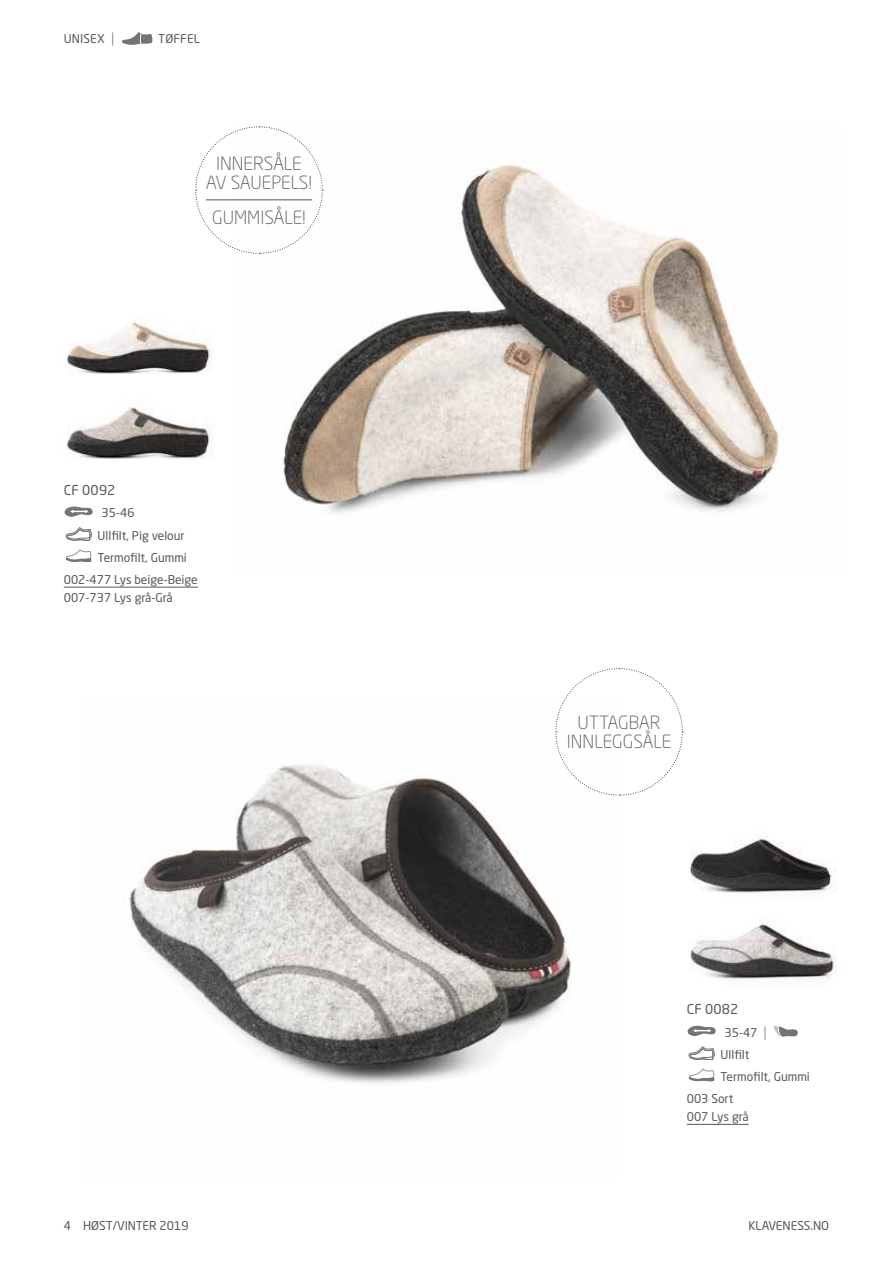
<style>
.page{position:relative;width:893px;height:1263px;background:#fff}
.page>*{position:absolute;margin:0;border:0;box-sizing:border-box;transform-origin:0 0}
.t1{font:300 18px/19.5px "Neo Sans W1 G";color:#575756;text-align:center}
.t2{font:13.5px "Neo Sans W1 G";letter-spacing:.015em;color:#575756}
.t3{font:12px "Neo Sans W1 G";color:#575756}
.s1{font-weight:300;font-size:14.25px}
</style>
<div class="page">
<svg style="left:122px;top:32px;width:30px;height:13px"></svg>
<img style="left:129px;top:764px;width:443px;height:319px">
<hr style="left:687px;top:1124px;width:62px;height:1px;background:#575756">
<svg style="left:687px;top:1025px;width:28px;height:11px"></svg>
<svg style="left:773px;top:1026px;width:25px;height:10px"></svg>
<svg style="left:688px;top:1046px;width:27px;height:14px"></svg>
<svg style="left:689px;top:1068px;width:25px;height:13px"></svg>
<img style="left:690px;top:835px;width:147px;height:144px">
<img style="left:283px;top:164px;width:497px;height:350px">
<hr style="left:64px;top:587px;width:134px;height:1px;background:#575756">
<svg style="left:65px;top:506px;width:27px;height:11px"></svg>
<svg style="left:65px;top:527px;width:27px;height:14px"></svg>
<svg style="left:66px;top:549px;width:25px;height:13px"></svg>
<img style="left:66px;top:321px;width:147px;height:138px">
<svg style="left:555px;top:668px;width:128px;height:128px"></svg>
<svg style="left:195px;top:126px;width:128px;height:128px"></svg>
<hr style="left:206px;top:199px;width:106px;height:1px;background:#575756">
<p class="t3" style="left:64px;top:31px;width:52px">UNISEX <span class="s1">|</span></p>
<p class="t3" style="left:158px;top:31px;width:43px">TØFFEL</p>
<h1 class="t1" style="left:206px;top:153px;width:108px">INNERSÅLE<br>AV SAUEPELS!</h1>
<h1 class="t1" style="left:212px;top:208px;width:95px">GUMMISÅLE!</h1>
<p class="t2" style="left:64px;top:482px;width:53px">CF 0092</p>
<p class="t3" style="left:102px;top:506px;width:35px">35-46</p>
<p class="t3" style="left:98px;top:528px;width:89px">Ullfilt, Pig velour</p>
<p class="t3" style="left:98px;top:550px;width:91px">Termofilt, Gummi</p>
<p class="t3" style="left:64px;top:572px;width:136px">002-477 Lys beige-Beige</p>
<p class="t3" style="left:64px;top:590px;width:111px">007-737 Lys grå-Grå</p>
<h1 class="t1" style="left:567px;top:712px;width:106px">UTTAGBAR<br>INNLEGGSÅLE</h1>
<p class="t2" style="left:687px;top:1001px;width:53px">CF 0082</p>
<p class="t3" style="left:724px;top:1025px;width:44px">35-47 <span class="s1">|</span></p>
<p class="t3" style="left:720px;top:1047px;width:30px">Ullfilt</p>
<p class="t3" style="left:720px;top:1069px;width:91px">Termofilt, Gummi</p>
<p class="t3" style="left:687px;top:1091px;width:48px">003 Sort</p>
<p class="t3" style="left:687px;top:1109px;width:63px">007 Lys grå</p>
<p class="t3" style="left:64px;top:1218px;width:126px">4 HØST/VINTER 2019</p>
<p class="t3" style="left:748px;top:1218px;width:82px">KLAVENESS.NO</p>
</div>
